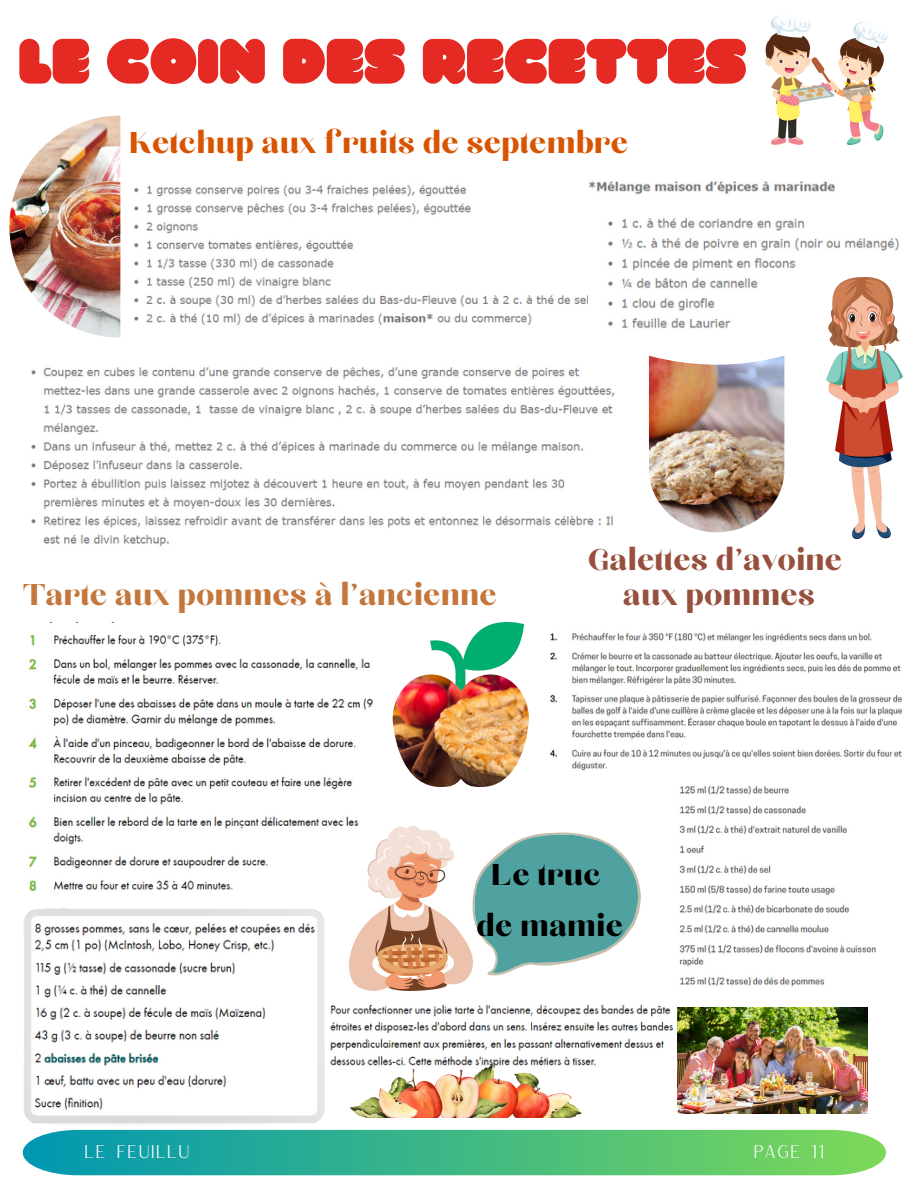
<style>
.page{position:relative;width:918px;height:1188px;background:#fff}
.page>*{position:absolute;margin:0;border:0;box-sizing:border-box;transform-origin:0 0}
.t1{font:63px "Avatar";color:#e52a23}
.t2{font:37.5px "Chloe";color:#d85400}
.t3{font:37.5px "Chloe";color:#c4773c}
.t4{font:37.5px "Chloe";color:#97503d}
.t5{font:37.5px "Chloe";color:#000}
.t6{font:18px "Versailles";color:#fff}
</style>
<div class="page">
<img style="left:134px;top:184px;width:454px;height:141px">
<img style="left:588px;top:181px;width:312px;height:148px">
<img style="left:31px;top:367px;width:584px;height:180px">
<img style="left:9px;top:116px;width:111px;height:222px">
<img style="left:23px;top:908px;width:301px;height:217px">
<img style="left:28px;top:622px;width:345px;height:270px">
<svg style="left:23px;top:1130px;width:863px;height:45px;background:#43b988"></svg>
<img style="left:393px;top:622px;width:136px;height:165px">
<img style="left:679px;top:785px;width:196px;height:201px">
<img style="left:550px;top:632px;width:353px;height:139px">
<img style="left:649px;top:356px;width:135px;height:176px">
<img style="left:826px;top:277px;width:77px;height:261px">
<img style="left:765px;top:15px;width:122px;height:129px">
<img style="left:350px;top:827px;width:122px;height:164px">
<img style="left:330px;top:1004px;width:353px;height:62px">
<img style="left:350px;top:1065px;width:232px;height:53px">
<img style="left:677px;top:1008px;width:191px;height:106px">
<svg style="left:472px;top:832px;width:169px;height:143px"></svg>
<p class="t1" style="left:19px;top:36px;width:730px">LE COIN DES RECETTES</p>
<p class="t2" style="left:129px;top:125px;width:500px">Ketchup aux fruits de septembre</p>
<p class="t3" style="left:23px;top:577px;width:475px">Tarte aux pommes à l'ancienne</p>
<p class="t4" style="left:588px;top:542px;width:256px">Galettes d'avoine</p>
<p class="t4" style="left:623px;top:577px;width:194px">aux pommes</p>
<p class="t5" style="left:491px;top:857px;width:111px">Le truc</p>
<p class="t5" style="left:477px;top:908px;width:148px">de mamie</p>
<p class="t6" style="left:84px;top:1140px;width:108px">LE FEUILLU</p>
<p class="t6" style="left:753px;top:1140px;width:73px">PAGE 11</p>
</div>
